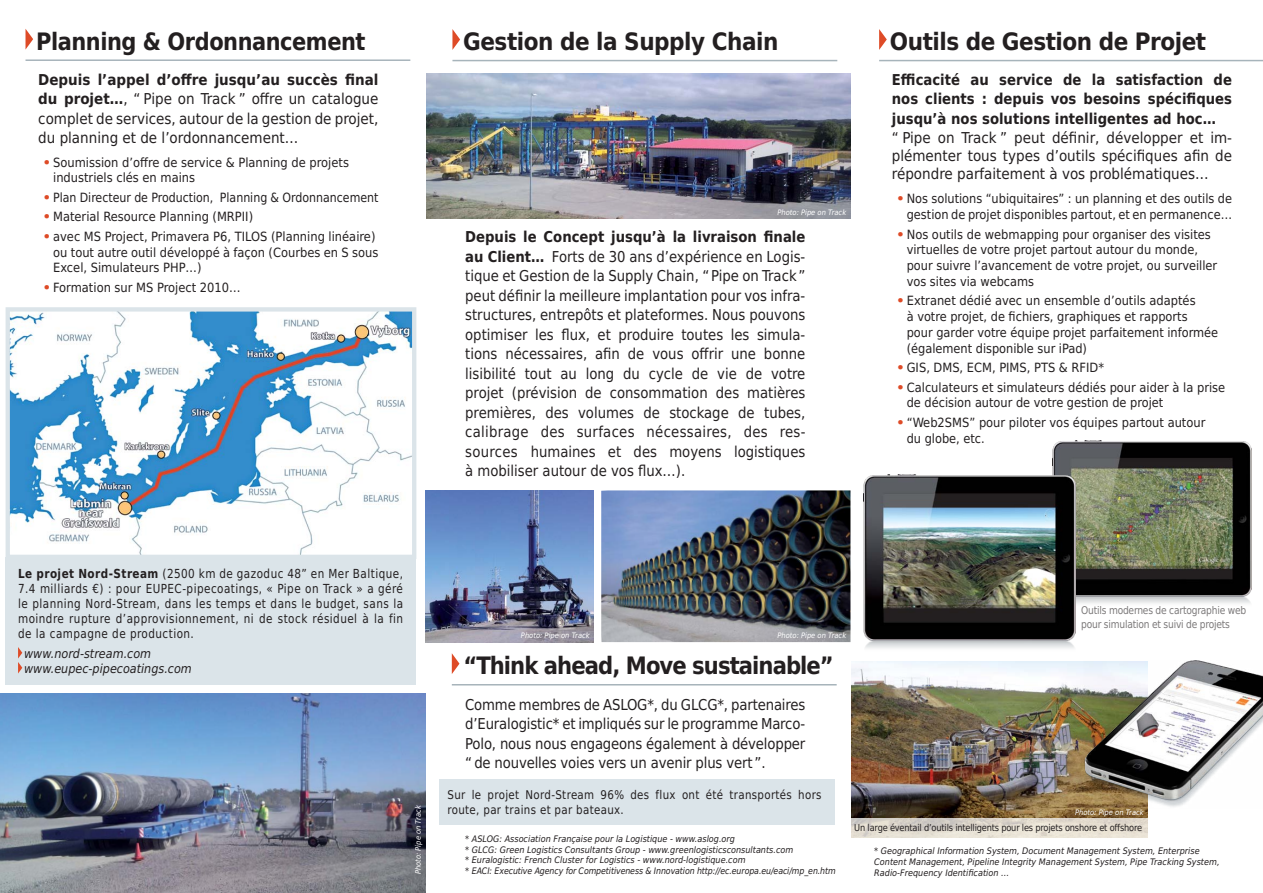
<style>
.page{position:relative;width:1263px;height:893px;background:#fff}
.page>*{position:absolute;margin:0;border:0;box-sizing:border-box;transform-origin:0 0}
.t1{font:700 24px "DejaVu LGC Sans Condensed";letter-spacing:-.02em;color:#231f20}
.t2{font:700 24px "DejaVu LGC Sans Condensed";letter-spacing:-.04em;color:#231f20}
.t3{font:15px/19.5px "DejaVu LGC Sans Condensed";color:#231f20;text-align:justify}
.t4{font:700 15px/19.5px "DejaVu LGC Sans Condensed";color:#231f20;text-align:justify}
.t5{font:12.75px/15.8px "DejaVu LGC Sans Condensed";color:#231f20}
.t6{font:12.75px "DejaVu LGC Sans Condensed";color:#231f20;scale:.96 1}
.t7{font:12.45px/15px "DejaVu LGC Sans Condensed";letter-spacing:.04em;color:#231f20;text-align:justify;scale:.93 1}
.t8{font:italic 12.45px/15px "DejaVu LGC Sans Condensed";color:#231f20}
.t9{font:12px/14.4px "DejaVu LGC Sans Condensed";letter-spacing:.03em;color:#231f20;scale:.95 1}
.t10{font:10.65px/13.5px "DejaVu LGC Sans Condensed";letter-spacing:-.02em;color:#231f20;scale:.95 1}
.t11{font:9.45px "DejaVu LGC Sans Condensed";letter-spacing:-.02em;color:#231f20}
.t12{font:italic 9px/10.8px "DejaVu LGC Sans Condensed";color:#231f20}
.t13{font:italic 7.5px "DejaVu LGC Sans Condensed";color:#fff}
.s1{font-weight:700}
.s2{font-family:"DejaVu LGC Sans";font-weight:700;color:#de4b27}
</style>
<div class="page">
<svg style="left:452px;top:653px;width:7px;height:21px"></svg>
<hr style="left:452px;top:684px;width:385px;height:1px;background:#a7b4bb">
<svg style="left:26px;top:29px;width:7px;height:20px"></svg>
<hr style="left:26px;top:59px;width:384px;height:2px;background:#a7b4bb">
<svg style="left:452px;top:29px;width:8px;height:21px"></svg>
<hr style="left:452px;top:60px;width:385px;height:1px;background:#a7b4bb">
<svg style="left:879px;top:29px;width:8px;height:21px"></svg>
<hr style="left:879px;top:60px;width:384px;height:1px;background:#a7b4bb">
<svg style="left:5px;top:307px;width:412px;height:254px"></svg>
<div style="left:6px;top:557px;width:410px;height:128px;background:#dbe4e9"></div>
<svg style="left:18px;top:647px;width:4px;height:26px"></svg>
<div style="left:439px;top:779px;width:395px;height:46px;background:#dbe4e9"></div>
<img style="left:0;top:693px;width:425px;height:200px">
<img style="left:601px;top:490px;width:249px;height:152px">
<img style="left:425px;top:490px;width:168px;height:152px">
<img style="left:426px;top:73px;width:424px;height:146px">
<img style="left:1052px;top:440px;width:199px;height:166px">
<img style="left:863px;top:475px;width:212px;height:173px">
<img style="left:851px;top:661px;width:297px;height:158px">
<svg style="left:851px;top:819px;width:297px;height:19px;background:#e1dbcf"></svg>
<img style="left:1083px;top:660px;width:180px;height:148px">
<h1 class="t1" style="left:36px;top:21px;width:331px">Planning &amp; Ordonnancement</h1>
<h1 class="t1" style="left:463px;top:22px;width:317px">Gestion de la Supply Chain</h1>
<h1 class="t1" style="left:890px;top:22px;width:318px">Outils de Gestion de Projet</h1>
<p class="t3" style="left:38px;top:69px;width:342px"><span class="s1">Depuis l’appel d’offre jusqu’au succès final du projet…</span>, “ Pipe on Track ” offre un catalogue complet de services, autour de la gestion de projet, du planning et de l’ordonnancement…</p>
<p class="t5" style="left:53px;top:155px;width:297px;line-height:15px;text-indent:-10px"><span class="s2">•</span> Soumission d’offre de service &amp; Planning de projets industriels clés en mains</p>
<p class="t6" style="left:43px;top:187px;width:351px"><span class="s2">•</span> Plan Directeur de Production, Planning &amp; Ordonnancement</p>
<p class="t5" style="left:43px;top:209px;width:212px"><span class="s2">•</span> Material Resource Planning (MRPII)</p>
<p class="t5" style="left:53px;top:228px;width:327px;text-indent:-10px"><span class="s2">•</span> avec MS Project, Primavera P6, TILOS (Planning linéaire) ou tout autre outil développé à façon (Courbes en S sous<br>Excel, Simulateurs PHP…)</p>
<p class="t5" style="left:43px;top:279px;width:199px"><span class="s2">•</span> Formation sur MS Project 2010…</p>
<p class="t13" style="left:777px;top:207px;width:70px">Photo: Pipe on Track</p>
<p class="t3" style="left:465px;top:227px;width:342px"><span class="s1">Depuis le Concept jusqu’à la livraison finale au Client…</span> Forts de 30 ans d’expérience en Logis&shy;tique et Gestion de la Supply Chain, “Pipe on Track” peut définir la meilleure implantation pour vos infra&shy;structures, entrepôts et plateformes. Nous pouvons optimiser les flux, et produire toutes les simula&shy;tions nécessaires, afin de vous offrir une bonne lisibilité tout au long du cycle de vie de votre projet (prévision de consommation des matières premières, des volumes de stockage de tubes, calibrage des surfaces nécessaires, des res&shy;sources humaines et des moyens logistiques à mobiliser autour de vos flux…).</p>
<p class="t4" style="left:892px;top:69px;width:342px">Efficacité au service de la satisfaction de nos clients : depuis vos besoins spécifiques jusqu’à nos solutions intelligentes ad hoc…</p>
<p class="t3" style="left:892px;top:129px;width:342px;line-height:18px">“ Pipe on Track ” peut définir, développer et im&shy;plémenter tous types d’outils spécifiques afin de répondre parfaitement à vos problématiques…</p>
<p class="t5" style="left:896px;top:191px;width:337px;text-align:right"><span class="s2">•</span> Nos solutions “ubiquitaires” : un planning et des outils de gestion de projet disponibles partout, et en permanence…</p>
<p class="t5" style="left:907px;top:226px;width:312px;text-indent:-10px"><span class="s2">•</span> Nos outils de webmapping pour organiser des visites virtuelles de votre projet partout autour du monde, pour suivre l’avancement de votre projet, ou surveiller vos sites via webcams</p>
<p class="t5" style="left:907px;top:293px;width:313px;text-indent:-10px"><span class="s2">•</span> Extranet dédié avec un ensemble d’outils adaptés<br>à votre projet, de fichiers, graphiques et rapports<br>pour garder votre équipe projet parfaitement informée (également disponible sur iPad)</p>
<p class="t5" style="left:896px;top:359px;width:209px"><span class="s2">•</span> GIS, DMS, ECM, PIMS, PTS &amp; RFID*</p>
<p class="t5" style="left:907px;top:379px;width:320px;text-indent:-10px"><span class="s2">•</span> Calculateurs et simulateurs dédiés pour aider à la prise de décision autour de votre gestion de projet</p>
<p class="t5" style="left:907px;top:414px;width:300px;text-indent:-10px"><span class="s2">•</span> “Web2SMS” pour piloter vos équipes partout autour du globe, etc.</p>
<p class="t7" style="left:18px;top:565px;width:415px"><span class="s1">Le projet Nord-Stream</span> (2500 km de gazoduc 48” en Mer Baltique, 7.4 milliards €) : pour EUPEC-pipecoatings, « Pipe on Track » a géré le planning Nord-Stream, dans les temps et dans le budget, sans la moindre rupture d’approvisionnement, ni de stock résiduel à la fin de la campagne de production.</p>
<p class="t8" style="left:24px;top:646px;width:169px">www.nord-stream.com www.eupec-pipecoatings.com</p>
<p class="t13" style="left:413px;top:874px;width:71px;rotate:-90deg">Photo: Pipe on Track</p>
<p class="t13" style="left:521px;top:630px;width:70px">Photo: Pipe on Track</p>
<p class="t13" style="left:777px;top:630px;width:70px">Photo: Pipe on Track</p>
<h1 class="t2" style="left:463px;top:646px;width:372px">“Think ahead, Move sustainable”</h1>
<p class="t3" style="left:465px;top:694px;width:342px">Comme membres de ASLOG*, du GLCG*, partenaires d’Euralogistic* et impliqués sur le programme Marco-Polo, nous nous engageons également à développer “ de nouvelles voies vers un avenir plus vert ”.</p>
<p class="t9" style="left:447px;top:788px;width:395px">Sur le projet Nord-Stream 96% des flux ont été transportés hors route, par trains et par bateaux.</p>
<p class="t12" style="left:465px;top:833px;width:372px">* ASLOG: Association Française pour la Logistique - www.aslog.org<br>* GLCG: Green Logistics Consultants Group - www.greenlogisticsconsultants.com<br>* Euralogistic: French Cluster for Logistics - www.nord-logistique.com<br>* EACI: Executive Agency for Competitiveness &amp; Innovation http://ec.europa.eu/eaci/mp_en.htm</p>
<p class="t10" style="left:1081px;top:604px;width:175px">Outils modernes de cartographie web pour simulation et suivi de projets</p>
<p class="t13" style="left:1075px;top:807px;width:70px">Photo: Pipe on Track</p>
<p class="t11" style="left:854px;top:820px;width:289px">Un large éventail d’outils intelligents pour les projets onshore et offshore</p>
<p class="t12" style="left:874px;top:846px;width:347px">* Geographical Information System, Document Management System, Enterprise<br>Content Management, Pipeline Integrity Management System, Pipe Tracking System,<br>Radio-Frequency Identification …</p>
</div>
